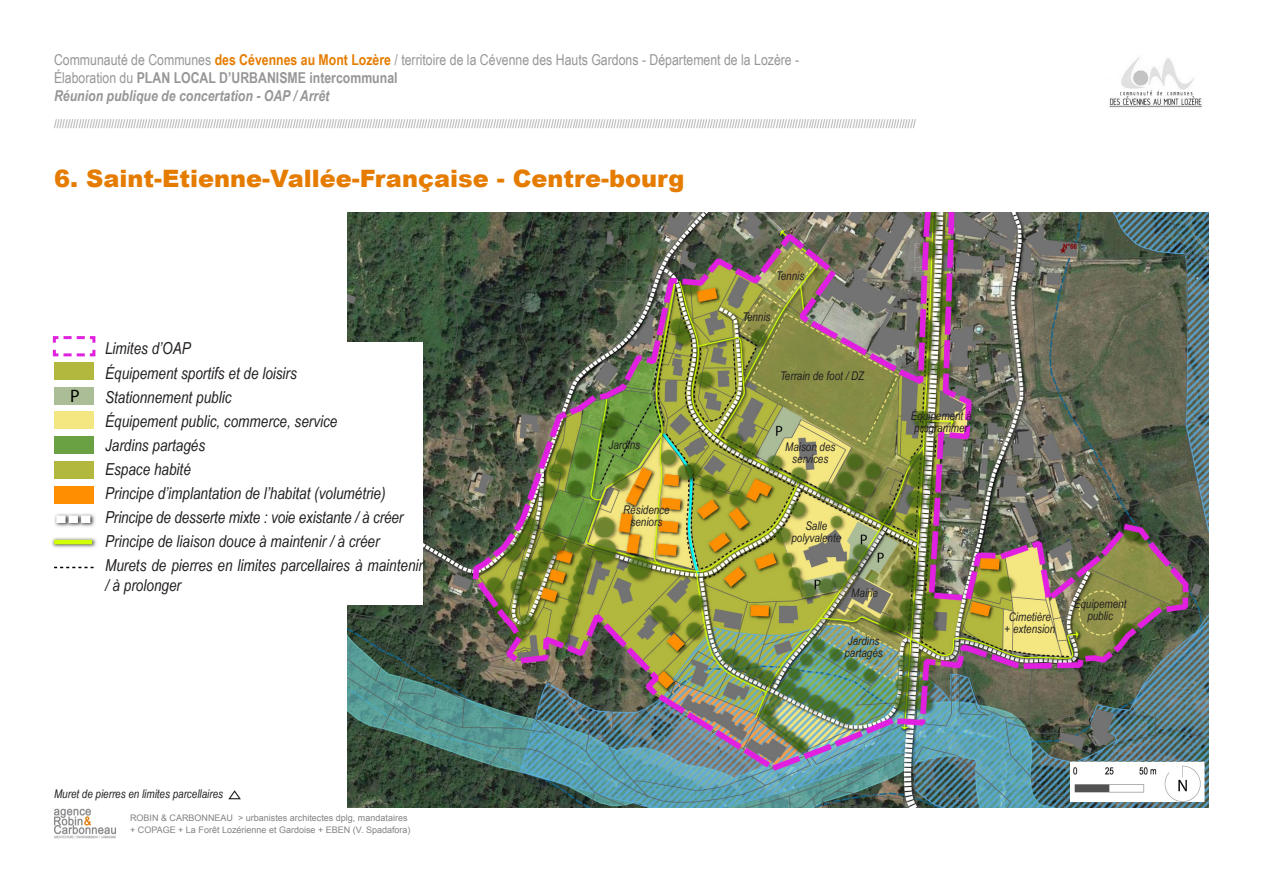
<style>
.page{position:relative;width:1263px;height:893px;background:#fff}
.page>*{position:absolute;margin:0;border:0;box-sizing:border-box;transform-origin:0 0}
.Tdm2{font:900 24px "Arial";color:#e57c00}
.t1{font:18px "Myriad Pro";color:#000}
.légende{font:italic 16.5px/19.8px "Arial Narrow";color:#231f20}
.t2{font:15px/18px "Arial Narrow";color:#969696}
.t3{font:12px "Arial Narrow";color:#969696}
.légende-2{font:italic 12px/12px "Arial Narrow";color:#231f20;text-align:center}
.t4{font:9px/12px "Arial";color:#808285}
.s1{font-weight:700;color:#e57c00}
.s2{font-weight:700}
.s3{font-weight:700;font-style:italic}
</style>
<div class="page">
<img style="left:54px;top:809px;width:61px;height:30px">
<img style="left:1109px;top:57px;width:94px;height:51px">
<img style="left:347px;top:213px;width:862px;height:594px">
<img style="left:1070px;top:762px;width:134px;height:39px">
<div style="left:105px;top:342px;width:318px;height:263px;background:#fff"></div>
<div style="left:54px;top:461px;width:39px;height:17px;background:#b2b83e"></div>
<div style="left:54px;top:363px;width:39px;height:17px;background:#b2b83e"></div>
<div style="left:54px;top:436px;width:39px;height:17px;background:#6aa143"></div>
<svg style="left:52px;top:336px;width:44px;height:21px"></svg>
<div style="left:54px;top:387px;width:39px;height:17px;background:#abbd97"></div>
<div style="left:54px;top:486px;width:39px;height:17px;background:#fe8f01"></div>
<div style="left:54px;top:411px;width:39px;height:17px;background:#f4e781"></div>
<img style="left:54px;top:513px;width:41px;height:14px">
<svg style="left:56px;top:515px;width:34px;height:8px"></svg>
<img style="left:52px;top:538px;width:45px;height:10px">
<hr style="left:54px;top:540px;width:38px;height:4px;background:#cfff00">
<svg style="left:906px;top:351px;width:10px;height:15px"></svg>
<svg style="left:54px;top:567px;width:40px;height:1px"></svg>
<svg style="left:228px;top:790px;width:13px;height:10px"></svg>
<p class="t2" style="left:54px;top:50px;width:747px">Communauté de Communes <span class="s1">des Cévennes au Mont Lozère</span> / territoire de la Cévenne des Hauts Gardons - Département de la Lozère -<br>Élaboration du <span class="s2">PLAN LOCAL D’URBANISME intercommunal<br></span><span class="s3">Réunion publique de concertation - OAP / Arrêt</span></p>
<p class="t3" style="left:54px;top:115px;width:863px">//////////////////////////////////////////////////////////////////////////////////////////////////////////////////////////////////////////////////////////////////////////////////////////////////////////////////////////////////////////////////////////////////////////////////////////////////////////////////////////</p>
<p class="Tdm2" style="left:54px;top:161px;width:632px">6. Saint-Etienne-Vallée-Française - Centre-bourg</p>
<h2 class="t1" style="left:70px;top:384px;width:11px">P</h2>
<p class="légende" style="left:105px;top:338px;width:87px">Limites d’OAP</p>
<p class="légende" style="left:105px;top:362px;width:193px">Équipement sportifs et de loisirs</p>
<p class="légende" style="left:105px;top:387px;width:128px">Stationnement public</p>
<p class="légende" style="left:105px;top:411px;width:234px">Équipement public, commerce, service</p>
<p class="légende" style="left:105px;top:435px;width:102px">Jardins partagés</p>
<p class="légende" style="left:105px;top:459px;width:87px">Espace habité</p>
<p class="légende" style="left:105px;top:483px;width:282px">Principe d’implantation de l’habitat (volumétrie)</p>
<p class="légende" style="left:105px;top:507px;width:300px">Principe de desserte mixte : voie existante / à créer</p>
<p class="légende" style="left:105px;top:531px;width:276px">Principe de liaison douce à maintenir / à créer</p>
<p class="légende" style="left:105px;top:555px;width:319px">Murets de pierres en limites parcellaires à maintenir / à prolonger</p>
<p class="légende-2" style="left:608px;top:439px;width:33px">Jardins</p>
<p class="légende-2" style="left:623px;top:503px;width:48px">Résidence seniors</p>
<p class="légende-2" style="left:776px;top:270px;width:30px">Tennis</p>
<p class="légende-2" style="left:742px;top:311px;width:30px">Tennis</p>
<p class="légende-2" style="left:780px;top:369px;width:85px">Terrain de foot / DZ</p>
<p class="légende-2" style="left:785px;top:441px;width:52px">Maison des services</p>
<p class="légende-2" style="left:791px;top:519px;width:51px">Salle polyvalente</p>
<p class="légende-2" style="left:851px;top:587px;width:28px">Mairie</p>
<p class="légende-2" style="left:848px;top:635px;width:33px">Jardins</p>
<p class="légende-2" style="left:844px;top:647px;width:40px">partagés</p>
<p class="légende-2" style="left:911px;top:410px;width:62px;text-align:left">Équipement à programmer</p>
<p class="légende-2" style="left:1004px;top:611px;width:52px">Cimetière + extension</p>
<p class="légende-2" style="left:1074px;top:598px;width:54px">Équipement public</p>
<p class="légende-2" style="left:54px;top:788px;width:170px">Muret de pierres en limites parcellaires</p>
<p class="t4" style="left:130px;top:812px;width:282px">ROBIN &amp; CARBONNEAU &gt; urbanistes architectes dplg, mandataires + COPAGE + La Forêt Lozérienne et Gardoise + EBEN (V. Spadafora)</p>
</div>
